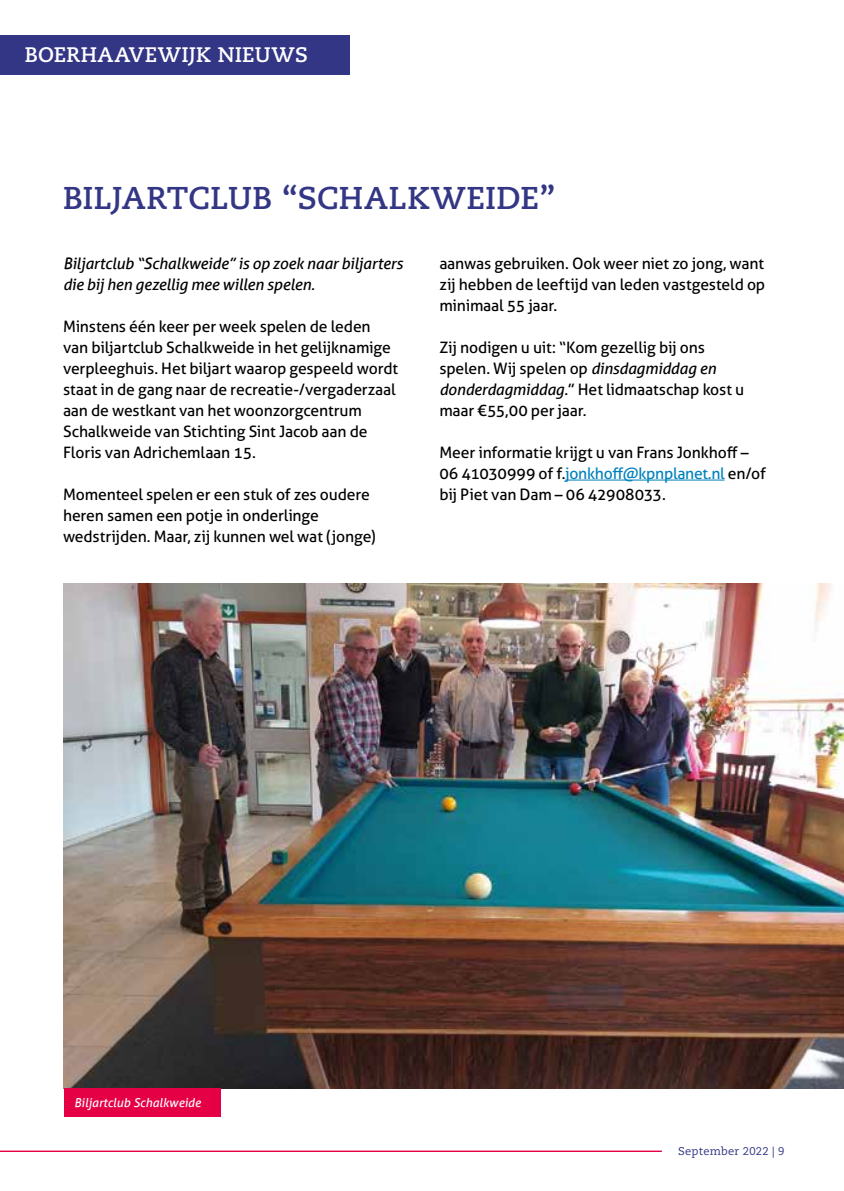
<style>
.page{position:relative;width:844px;height:1191px;background:#fff}
.page>*{position:absolute;margin:0;border:0;box-sizing:border-box;transform-origin:0 0}
.t1{font:700 31.5px "Caecilia LT Std";letter-spacing:.005em;color:#333684}
.t2{font:700 21px "Caecilia LT Std";letter-spacing:.015em;color:#fff}
.t3{font:15.75px/21px "Aller";letter-spacing:-.01em;color:#000}
.t4{font:italic 15.75px/21px "Aller";letter-spacing:-.01em;color:#000}
.t5{font:italic 12.25px "Aller";color:#fff}
.t6{font:11.2px "Caecilia LT Std";letter-spacing:.02em;color:#333684}
.s1{font-style:italic}
.s2{color:#0081bd}
</style>
<div class="page">
<hr style="left:0;top:1150px;width:661px;height:2px;background:#e50046">
<div style="left:0;top:35px;width:349px;height:39px;background:#333684"></div>
<hr style="left:565px;top:479px;width:159px;height:1px;background:#0081bd">
<img style="left:63px;top:584px;width:780px;height:504px">
<div style="left:64px;top:1087px;width:157px;height:29px;background:#e50046"></div>
<h2 class="t2" style="left:25px;top:42px;width:284px">BOERHAAVEWIJK NIEUWS</h2>
<h1 class="t1" style="left:63px;top:179px;width:493px">BILJARTCLUB “SCHALKWEIDE”</h1>
<p class="t4" style="left:63px;top:253px;width:341px">Biljartclub “Schalkweide” is op zoek naar biljarters die bij hen gezellig mee willen spelen.</p>
<p class="t3" style="left:63px;top:316px;width:336px">Minstens één keer per week spelen de leden van biljartclub Schalkweide in het gelijknamige verpleeghuis. Het biljart waarop gespeeld wordt staat in de gang naar de recreatie-/vergaderzaal aan de westkant van het woonzorgcentrum Schalkweide van Stichting Sint Jacob aan de Floris van Adrichemlaan 15.</p>
<p class="t3" style="left:63px;top:484px;width:314px">Momenteel spelen er een stuk of zes oudere heren samen een potje in onderlinge wedstrijden. Maar, zij kunnen wel wat (jonge)</p>
<p class="t3" style="left:439px;top:253px;width:327px;text-align:justify">aanwas gebruiken. Ook weer niet zo jong, want zij hebben de leeftijd van leden vastgesteld op minimaal 55 jaar.</p>
<p class="t3" style="left:439px;top:337px;width:306px">Zij nodigen u uit: “Kom gezellig bij ons spelen. Wij spelen op <span class="s1">dinsdagmiddag en donderdagmiddag</span>.” Het lidmaatschap kost u maar €55,00 per jaar.</p>
<p class="t3" style="left:439px;top:442px;width:328px">Meer informatie krijgt u van Frans Jonkhoff –<br>06 41030999 of f.<span class="s2">jonkhoff@kpnplanet.nl</span> en/of bij Piet van Dam – 06 42908033.</p>
<p class="t5" style="left:74px;top:1094px;width:128px">Biljartclub Schalkweide</p>
<p class="t6" style="left:678px;top:1144px;width:108px">September 2022 | 9</p>
</div>
